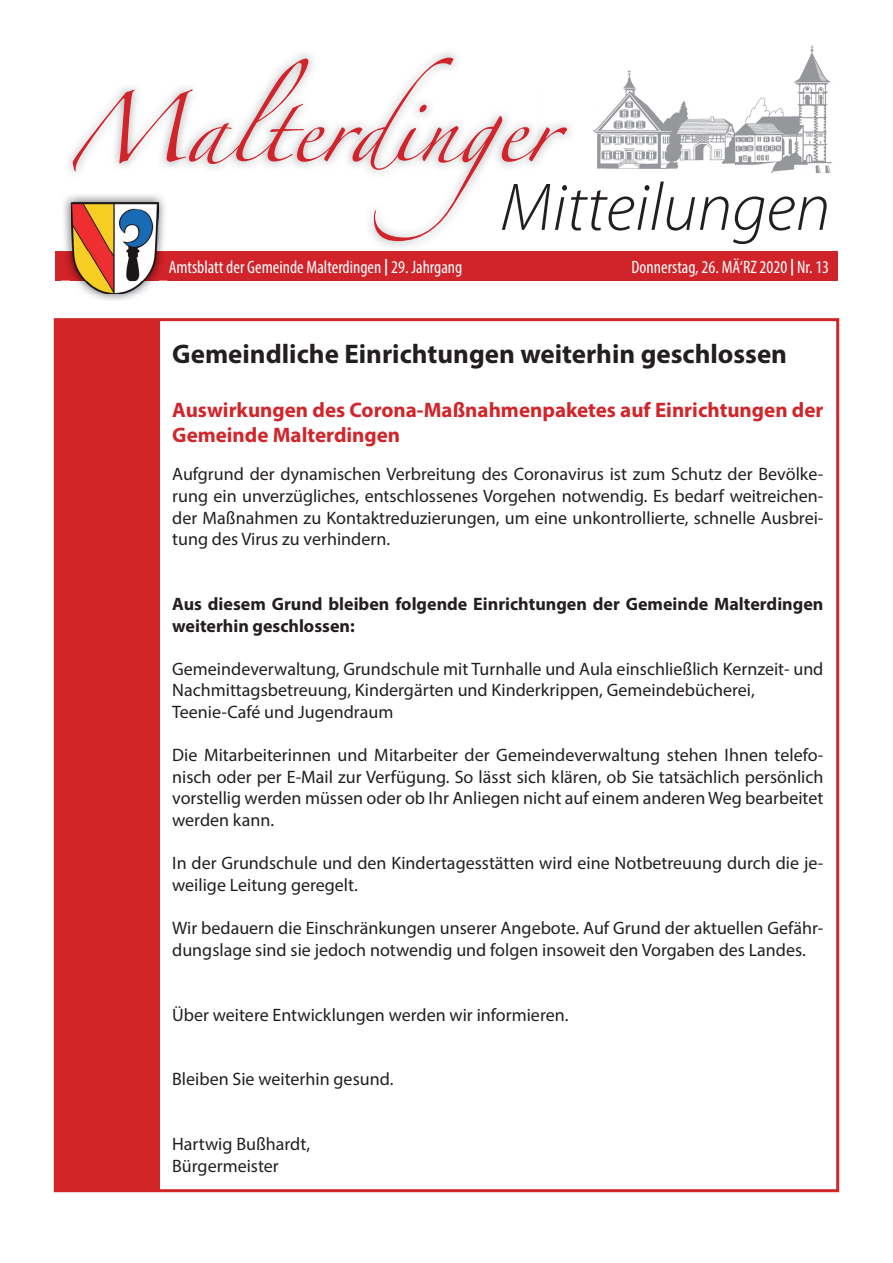
<style>
.page{position:relative;width:893px;height:1263px;background:#fff}
.page>*{position:absolute;margin:0;border:0;box-sizing:border-box;transform-origin:0 0}
.t1{font:152.55px "Zapfino Extra LT Pro";color:#d1232a}
.t2{font:italic 300 67.95px "Myriad Pro";color:#231f20}
.t3{font:700 27px "Myriad Pro";color:#231f20}
.t4{font:700 21px/25.2px "Myriad Pro";color:#d1252a}
.t5{font:18px/21.6px "Myriad Pro";color:#231f20}
.t6{font:700 18px/21.6px "Myriad Pro";color:#231f20}
.t7{font:condensed 18px "Myriad Pro";color:#fff}
</style>
<div class="page">
<img style="left:593px;top:45px;width:239px;height:128px">
<div style="left:55px;top:251px;width:783px;height:29px;background:#d1232a"></div>
<img style="left:61px;top:251px;width:106px;height:49px">
<img style="left:64px;top:195px;width:100px;height:56px">
<img style="left:73px;top:193px;width:93px;height:48px">
<img style="left:71px;top:202px;width:87px;height:92px">
<img style="left:73px;top:202px;width:85px;height:39px">
<div style="left:55px;top:320px;width:104px;height:871px;background:#d1252a"></div>
<h1 class="t1" style="left:71px;top:19px;width:517px">Malterdinger</h1>
<h2 class="t2" style="left:500px;top:171px;width:332px">Mitteilungen</h2>
<p class="t7" style="left:169px;top:256px;width:295px">Amtsblatt der Gemeinde Malterdingen 29. Jahrgang</p>
<p class="t7" style="left:631px;top:256px;width:199px">Donnerstag, 26. MÄ‘RZ 2020 Nr. 13</p>
<h3 class="t3" style="left:172px;top:336px;width:616px">Gemeindliche Einrichtungen weiterhin geschlossen</h3>
<p class="t4" style="left:172px;top:396px;width:653px">Auswirkungen des Corona-Maßnahmenpaketes auf Einrichtungen der<br>Gemeinde Malterdingen</p>
<p class="t5" style="left:172px;top:463px;width:653px;text-align:justify">Aufgrund der dynamischen Verbreitung des Coronavirus ist zum Schutz der Bevölke&shy;rung ein unverzügliches, entschlossenes Vorgehen notwendig. Es bedarf weitreichen&shy;der Maßnahmen zu Kontaktreduzierungen, um eine unkontrollierte, schnelle Ausbrei&shy;tung des Virus zu verhindern.</p>
<p class="t6" style="left:172px;top:593px;width:653px">Aus diesem Grund bleiben folgende Einrichtungen der Gemeinde Malterdingen weiterhin geschlossen:</p>
<p class="t5" style="left:172px;top:658px;width:653px">Gemeindeverwaltung, Grundschule mit Turnhalle und Aula einschließlich Kernzeit- und<br>Nachmittagsbetreuung, Kindergärten und Kinderkrippen, Gemeindebücherei,<br>Teenie-Café und Jugendraum</p>
<p class="t5" style="left:172px;top:744px;width:653px;text-align:justify">Die Mitarbeiterinnen und Mitarbeiter der Gemeindeverwaltung stehen Ihnen telefo&shy;nisch oder per E-Mail zur Verfügung. So lässt sich klären, ob Sie tatsächlich persönlich vorstellig werden müssen oder ob Ihr Anliegen nicht auf einem anderen Weg bearbeitet werden kann.</p>
<p class="t5" style="left:172px;top:852px;width:653px">In der Grundschule und den Kindertagesstätten wird eine Notbetreuung durch die je&shy;weilige Leitung geregelt.</p>
<p class="t5" style="left:172px;top:917px;width:653px">Wir bedauern die Einschränkungen unserer Angebote. Auf Grund der aktuellen Gefähr&shy;dungslage sind sie jedoch notwendig und folgen insoweit den Vorgaben des Landes.</p>
<p class="t5" style="left:172px;top:1003px;width:398px">Über weitere Entwicklungen werden wir informieren.</p>
<p class="t5" style="left:172px;top:1068px;width:223px">Bleiben Sie weiterhin gesund.</p>
<p class="t5" style="left:172px;top:1133px;width:139px">Hartwig Bußhardt,<br>Bürgermeister</p>
</div>
